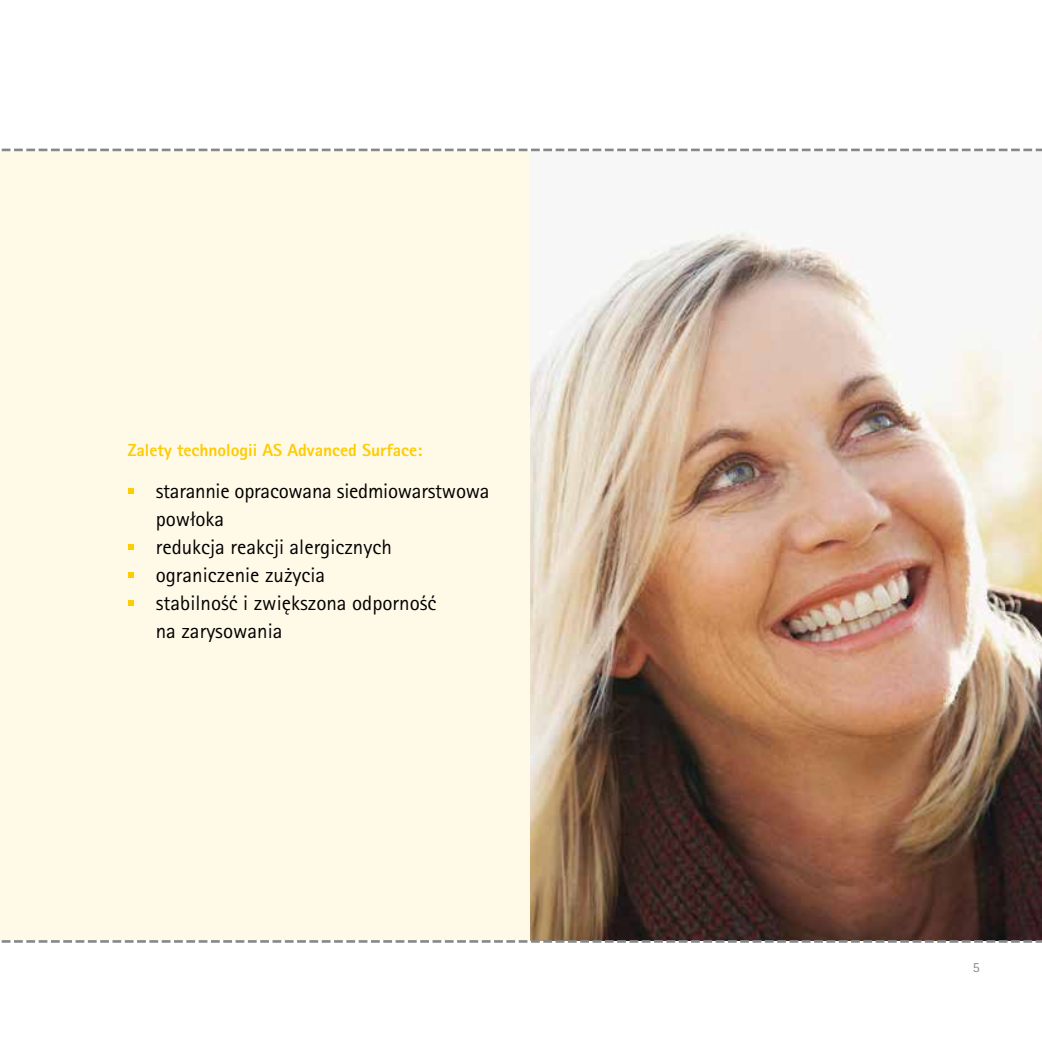
<style>
.page{position:relative;width:1042px;height:1042px;background:#fff}
.page>*{position:absolute;margin:0;border:0;box-sizing:border-box;transform-origin:0 0}
.t1{font:21px/28px "Rotis Sans Serif Pro";color:#000}
.t2{font:800 17.5px "Rotis Sans Serif Pro";color:#fecc00}
.t3{font:14px "Rotis Sans Serif Pro";color:#87888a}
</style>
<div class="page">
<div style="left:0;top:151px;width:532px;height:789px;background:#fff9e8"></div>
<img style="left:531px;top:151px;width:511px;height:789px">
<svg style="left:1px;top:149px;width:1041px;height:2px"></svg>
<svg style="left:1px;top:940px;width:1041px;height:3px"></svg>
<svg style="left:128px;top:488px;width:6px;height:6px"></svg>
<svg style="left:128px;top:544px;width:6px;height:6px"></svg>
<svg style="left:128px;top:572px;width:6px;height:6px"></svg>
<svg style="left:128px;top:600px;width:6px;height:6px"></svg>
<p class="t2" style="left:128px;top:439px;width:296px">Zalety technologii AS Advanced Surface:</p>
<p class="t1" style="left:156px;top:477px;width:335px">starannie opracowana siedmiowarstwowa powłoka<br>redukcja reakcji alergicznych ograniczenie zużycia<br>stabilność i zwiększona odporność<br>na zarysowania</p>
<p class="t3" style="left:973px;top:959px;width:8px">5</p>
</div>
